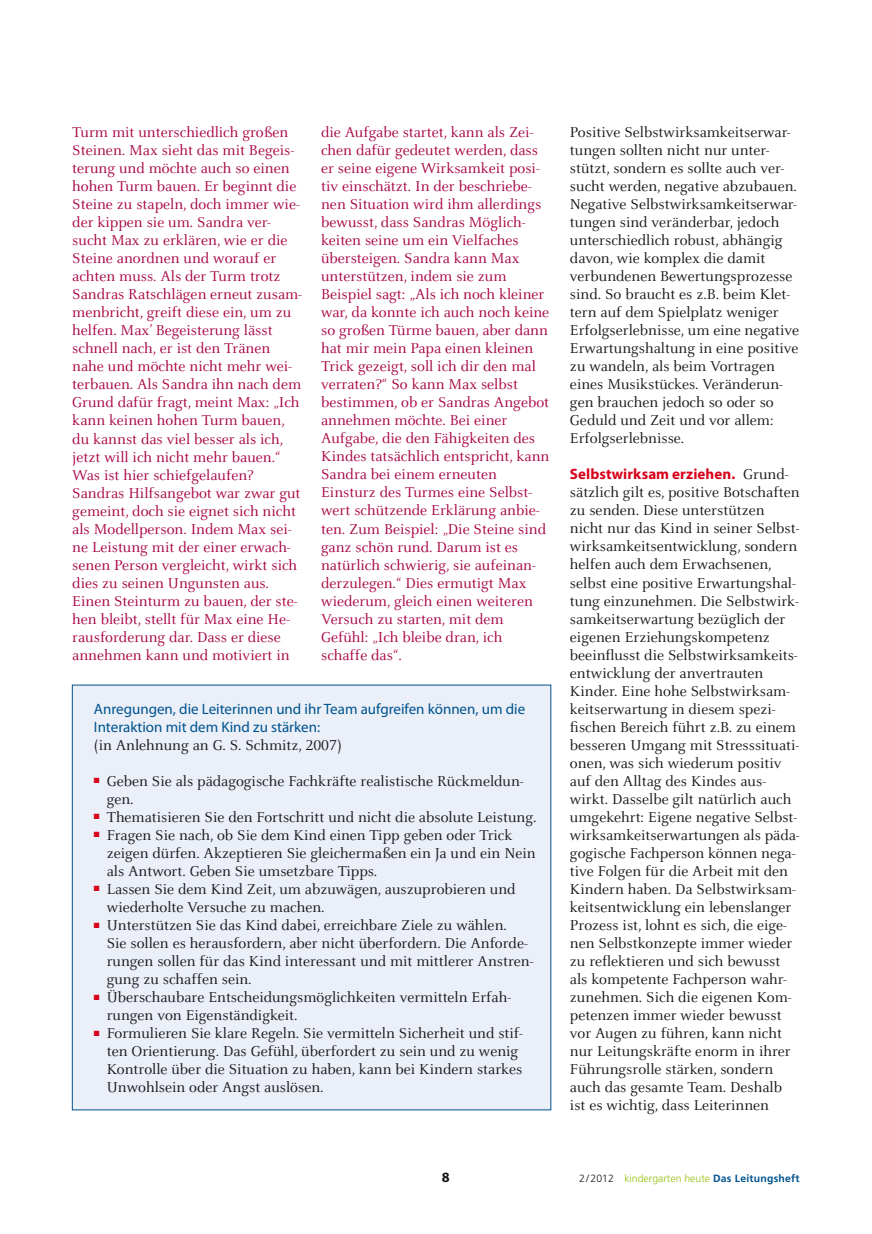
<style>
.page{position:relative;width:872px;height:1234px;background:#fff}
.page>*{position:absolute;margin:0;border:0;box-sizing:border-box;transform-origin:0 0}
.t1{font:15.75px/18px "Celeste";color:#1a171c}
.t2{font:15.75px/18px "Celeste";color:#a80545}
.t3{font:15px/18px "Myriad Pro";color:#00538e}
.t4{font:700 15px "Myriad Pro";letter-spacing:.005em;color:#d8001a}
.t5{font:700 14.25px "Myriad Pro";color:#1a171c}
.t6{font:300 10.5px "Frutiger LT Std";color:#98bf0c}
.s1{font-family:"Celeste";font-weight:400;font-size:15.75px;color:#1a171c}
.s2{font-family:"Celeste Caps"}
.s3{color:#d8001a}
.s4{color:#1a171c}
.s5{font-weight:700;color:#00538e}
</style>
<div class="page">
<div style="left:72px;top:685px;width:479px;height:424px;background:#eaeff8"></div>
<p class="t2" style="left:321px;top:124px;width:230px">die Aufgabe startet, kann als Zei&shy;chen dafür gedeutet werden, dass er seine eigene Wirksamkeit posi&shy;tiv einschätzt. In der beschriebe&shy;nen Situation wird ihm allerdings bewusst, dass Sandras Möglich&shy;keiten seine um ein Vielfaches übersteigen. Sandra kann Max unterstützen, indem sie zum<br>Beispiel sagt: „Als ich noch kleiner war, da konnte ich auch noch keine so großen Türme bauen, aber dann hat mir mein Papa einen kleinen<br>Trick gezeigt, soll ich dir den mal verraten?“ So kann Max selbst bestimmen, ob er Sandras Angebot annehmen möchte. Bei einer<br>Aufgabe, die den Fähigkeiten des<br>Kindes tatsächlich entspricht, kann<br>Sandra bei einem erneuten<br>Einsturz des Turmes eine Selbst&shy;wert schützende Erklärung anbie&shy;ten. Zum Beispiel: „Die Steine sind ganz schön rund. Darum ist es natürlich schwierig, sie aufeinan&shy;derzulegen.“ Dies ermutigt Max wiederum, gleich einen weiteren<br>Versuch zu starten, mit dem<br>Gefühl: „Ich bleibe dran, ich schaffe das“.</p>
<p class="t1" style="left:570px;top:124px;width:231px">Positive Selbstwirksamkeitserwar&shy;tungen sollten nicht nur unter&shy;stützt, sondern es sollte auch ver&shy;sucht werden, negative abzubauen.<br>Negative Selbstwirksamkeitserwar&shy;tungen sind veränderbar, jedoch unterschiedlich robust, abhängig davon, wie komplex die damit verbundenen Bewertungsprozesse sind. So braucht es z.B. beim Klet&shy;tern auf dem Spielplatz weniger Erfolgserlebnisse, um eine negative Erwartungshaltung in eine positive zu wandeln, als beim Vortragen eines Musikstückes. Veränderun&shy;gen brauchen jedoch so oder so Geduld und Zeit und vor allem:<br>Erfolgserlebnisse.</p>
<p class="t2" style="left:72px;top:124px;width:231px">Turm mit unterschiedlich großen<br>Steinen. Max sieht das mit Begeis&shy;terung und möchte auch so einen hohen Turm bauen. Er beginnt die<br>Steine zu stapeln, doch immer wie&shy;der kippen sie um. Sandra ver&shy;sucht Max zu erklären, wie er die<br>Steine anordnen und worauf er achten muss. Als der Turm trotz<br>Sandras Ratschlägen erneut zusam&shy;menbricht, greift diese ein, um zu helfen. Max’ Begeisterung lässt schnell nach, er ist den Tränen nahe und möchte nicht mehr wei&shy;terbauen. Als Sandra ihn nach dem<br>Grund dafür fragt, meint Max: „Ich kann keinen hohen Turm bauen, du kannst das viel besser als ich, jetzt will ich nicht mehr bauen.“<br>Was ist hier schiefgelaufen?<br>Sandras Hilfsangebot war zwar gut gemeint, doch sie eignet sich nicht als Modellperson. Indem Max sei&shy;ne Leistung mit der einer erwach&shy;senen Person vergleicht, wirkt sich dies zu seinen Ungunsten aus.<br>Einen Steinturm zu bauen, der ste&shy;hen bleibt, stellt für Max eine He&shy;rausforderung dar. Dass er diese annehmen kann und motiviert in</p>
<p class="t4" style="left:570px;top:464px;width:220px">Selbstwirksam erziehen. <span class="s1">Grund-</span></p>
<p class="t1" style="left:570px;top:484px;width:231px">sätzlich gilt es, positive Botschaften zu senden. Diese unterstützen nicht nur das Kind in seiner Selbst&shy;wirksamkeitsentwicklung, sondern helfen auch dem Erwachsenen, selbst eine positive Erwartungshal&shy;tung einzunehmen. Die Selbstwirk&shy;samkeitserwartung bezüglich der eigenen Erziehungskompetenz beeinflusst die Selbstwirksamkeits&shy;entwicklung der anvertrauten Kinder. Eine hohe Selbstwirksam&shy;keitserwartung in diesem spezi&shy;fischen Bereich führt z.B. zu einem besseren Umgang mit Stresssituati&shy;onen, was sich wiederum positiv auf den Alltag des Kindes aus&shy;wirkt. Dasselbe gilt natürlich auch umgekehrt: Eigene negative Selbst&shy;wirksamkeitserwartungen als päda&shy;gogische Fachperson können nega&shy;tive Folgen für die Arbeit mit den Kindern haben. Da Selbstwirksam&shy;keitsentwicklung ein lebenslanger Prozess ist, lohnt es sich, die eige&shy;nen Selbstkonzepte immer wieder zu reflektieren und sich bewusst als kompetente Fachperson wahr&shy;zunehmen. Sich die eigenen Kom&shy;petenzen immer wieder bewusst vor Augen zu führen, kann nicht nur Leitungskräfte enorm in ihrer Führungsrolle stärken, sondern auch das gesamte Team. Deshalb ist es wichtig, dass Leiterinnen</p>
<p class="t3" style="left:94px;top:699px;width:433px">Anregungen, die Leiterinnen und ihr Team aufgreifen können, um die<br>Interaktion mit dem Kind zu stärken:</p>
<p class="t1" style="left:94px;top:736px;width:249px">(in Anlehnung an G. S. Schmitz, <span class="s2">2007</span>)</p>
<p class="t1" style="left:107px;top:772px;width:418px;text-indent:-13px"><span class="s3">■</span> Geben Sie als pädagogische Fachkräfte realistische Rückmeldun&shy;gen.</p>
<p class="t1" style="left:94px;top:808px;width:444px"><span class="s3">■</span> Thematisieren Sie den Fortschritt und nicht die absolute Leistung.</p>
<p class="t1" style="left:107px;top:826px;width:430px;text-indent:-13px"><span class="s3">■</span> Fragen Sie nach, ob Sie dem Kind einen Tipp geben oder Trick zeigen dürfen. Akzeptieren Sie gleichermaßen ein Ja und ein Nein als Antwort. Geben Sie umsetzbare Tipps.</p>
<p class="t1" style="left:107px;top:880px;width:410px;text-indent:-13px"><span class="s3">■</span> Lassen Sie dem Kind Zeit, um abzuwägen, auszuprobieren und wiederholte Versuche zu machen.</p>
<p class="t1" style="left:107px;top:916px;width:428px;text-indent:-13px"><span class="s3">■</span> Unterstützen Sie das Kind dabei, erreichbare Ziele zu wählen.<br>Sie sollen es herausfordern, aber nicht überfordern. Die Anforde&shy;rungen sollen für das Kind interessant und mit mittlerer Anstren&shy;gung zu schaffen sein.</p>
<p class="t1" style="left:107px;top:988px;width:406px;text-indent:-13px"><span class="s3">■</span> Überschaubare Entscheidungsmöglichkeiten vermitteln Erfah&shy;rungen von Eigenständigkeit.</p>
<p class="t1" style="left:107px;top:1024px;width:418px;text-indent:-13px"><span class="s3">■</span> Formulieren Sie klare Regeln. Sie vermitteln Sicherheit und stif&shy;ten Orientierung. Das Gefühl, überfordert zu sein und zu wenig Kontrolle über die Situation zu haben, kann bei Kindern starkes Unwohlsein oder Angst auslösen.</p>
<p class="t5" style="left:442px;top:1167px;width:9px">8</p>
<p class="t6" style="left:579px;top:1171px;width:222px"><span class="s4">2/2012</span> kindergarten heute <span class="s5">Das Leitungsheft</span></p>
</div>
